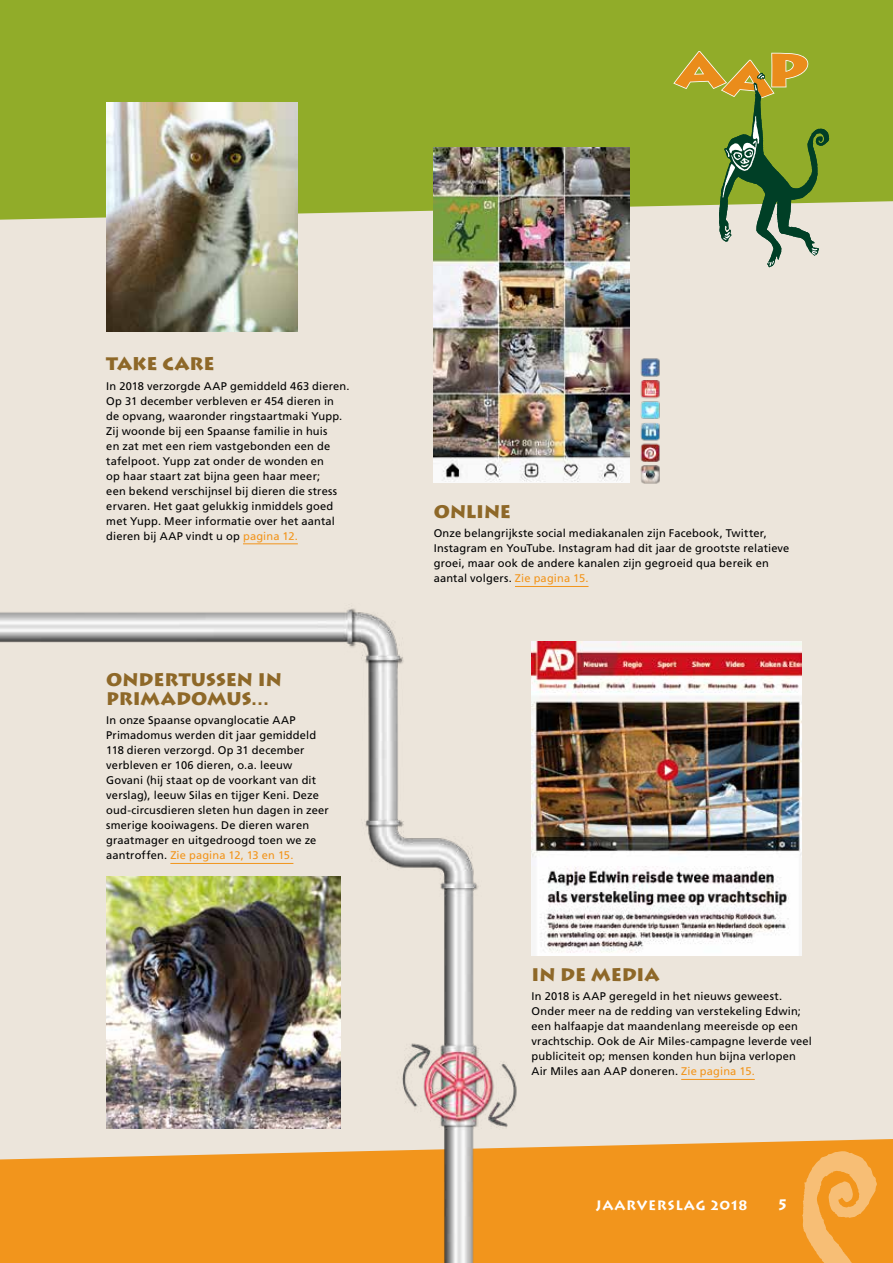
<style>
.page{position:relative;width:893px;height:1263px;background:#fff}
.page>*{position:absolute;margin:0;border:0;box-sizing:border-box;transform-origin:0 0}
.t1{font:900 18px/19.5px "Lithos";letter-spacing:-.005em;color:#8e6828}
.t2{font:700 15px "Lithos";color:#fff}
.t3{font:700 13.5px "Lithos";letter-spacing:.05em;color:#fff}
.t4{font:11.1px/15px "Frutiger LT Std";letter-spacing:.015em;color:#000}
.s1{color:#f2951c}
</style>
<div class="page">
<img style="left:0;top:0;width:887px;height:1263px">
<svg style="left:673px;top:51px;width:156px;height:216px;background:#9aa958"></svg>
<img style="left:531px;top:642px;width:271px;height:313px">
<img style="left:434px;top:147px;width:196px;height:336px">
<hr style="left:243px;top:543px;width:55px;height:1px;background:#f2951c">
<hr style="left:170px;top:863px;width:123px;height:1px;background:#f2951c">
<hr style="left:681px;top:1079px;width:74px;height:1px;background:#f2951c">
<hr style="left:515px;top:586px;width:73px;height:1px;background:#f2951c">
<img style="left:637px;top:352px;width:27px;height:138px">
<img style="left:106px;top:102px;width:192px;height:230px">
<img style="left:106px;top:877px;width:234px;height:252px">
<h1 class="t1" style="left:106px;top:354px;width:110px">TAKE CARE</h1>
<p class="t4" style="left:106px;top:378px;width:245px">In 2018 verzorgde AAP gemiddeld 463 dieren.<br>Op 31 december verbleven er 454 dieren in de opvang, waaronder ringstaartmaki Yupp.<br>Zij woonde bij een Spaanse familie in huis<br>en zat met een riem vastgebonden een de tafelpoot. Yupp zat onder de wonden en<br>op haar staart zat bijna geen haar meer;<br>een bekend verschijnsel bij dieren die stress ervaren. Het gaat gelukkig inmiddels goed met Yupp. Meer informatie over het aantal dieren bij AAP vindt u op <span class="s1">pagina 12.</span></p>
<h1 class="t1" style="left:106px;top:669px;width:177px">ONDERTUSSEN IN<br>PRIMADOMUS…</h1>
<p class="t4" style="left:106px;top:713px;width:224px">In onze Spaanse opvanglocatie AAP Primadomus werden dit jaar gemiddeld 118 dieren verzorgd. Op 31 december verbleven er 106 dieren, o.a. leeuw Govani (hij staat op de voorkant van dit verslag), leeuw Silas en tijger Keni. Deze oud-circusdieren sleten hun dagen in zeer smerige kooiwagens. De dieren waren graatmager en uitgedroogd toen we ze aantroffen. <span class="s1">Zie pagina 12, 13 en 15.</span></p>
<h1 class="t1" style="left:434px;top:502px;width:79px">ONLINE</h1>
<p class="t4" style="left:434px;top:526px;width:357px">Onze belangrijkste social mediakanalen zijn Facebook, Twitter, Instagram en YouTube. Instagram had dit jaar de grootste relatieve groei, maar ook de andere kanalen zijn gegroeid qua bereik en aantal volgers. <span class="s1">Zie pagina 15.</span></p>
<h1 class="t1" style="left:531px;top:965px;width:130px">IN DE MEDIA</h1>
<p class="t4" style="left:531px;top:989px;width:282px">In 2018 is AAP geregeld in het nieuws geweest.<br>Onder meer na de redding van verstekeling Edwin; een halfaapje dat maandenlang meereisde op een vrachtschip. Ook de Air Miles-campagne leverde veel publiciteit op; mensen konden hun bijna verlopen Air Miles aan AAP doneren. <span class="s1">Zie pagina 15.</span></p>
<p class="t3" style="left:596px;top:1198px;width:153px">JAARVERSLAG 2018</p>
<h2 class="t2" style="left:778px;top:1196px;width:10px">5</h2>
</div>
